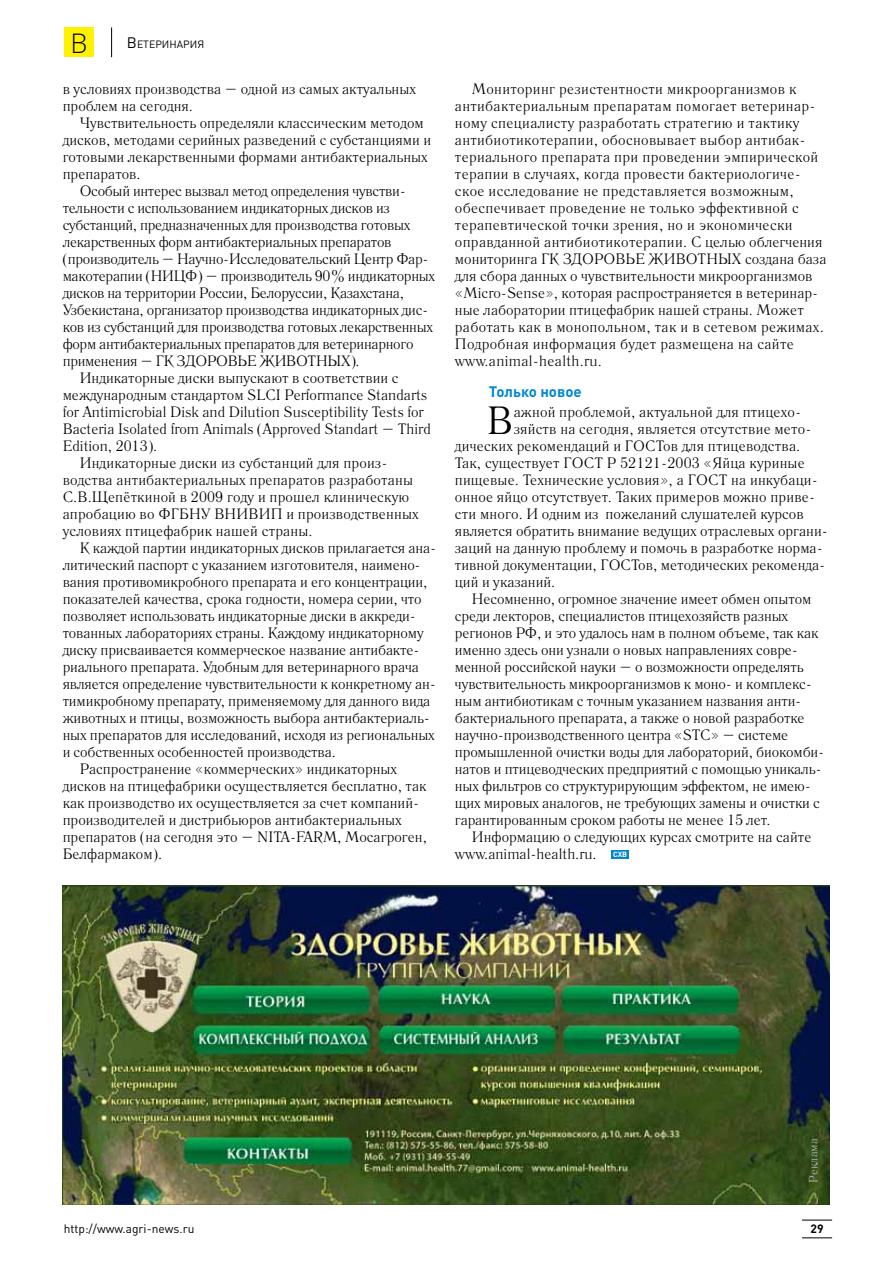
<style>
.page{position:relative;width:893px;height:1263px;background:#fff}
.page>*{position:absolute;margin:0;border:0;box-sizing:border-box;transform-origin:0 0}
.t1{font:39.3px "Literaturnaya C";color:#000}
.t2{font:300 27px "Open Sans";color:#000}
.t3{font:15px/17px "Literaturnaya C";color:#000}
.t4{font:15px/17px "Literaturnaya C";letter-spacing:.02em;color:#000}
.t5{font:15px "Literaturnaya C";letter-spacing:-.02em;color:#000}
.t6{font:700 15px "DIN Pro";color:#0088ce}
.t7{font:12px "DIN Pro";color:#000}
.t8{font:12px "Literaturnaya C";color:#b1b4b6}
.t9{font:700 12px "DIN Pro";color:#000}
.t10{font:10.5px "DIN Pro";color:#000}
.s1{font-size:15px}
.s2{font-family:"DIN Pro";font-weight:700;font-size:7.5px;color:#fff}
</style>
<div class="page">
<div style="left:64px;top:27px;width:30px;height:30px;background:#fff200"></div>
<hr style="left:111px;top:27px;width:1px;height:30px;background:#000">
<hr style="left:802px;top:1220px;width:30px;height:1px;background:#000">
<hr style="left:802px;top:1237px;width:30px;height:1px;background:#000">
<img style="left:63px;top:885px;width:766px;height:319px">
<div style="left:612px;top:850px;width:17px;height:9px;background:#0088ce"></div>
<h2 class="t2" style="left:71px;top:24px;width:18px">В</h2>
<p class="t10" style="left:112px;top:37px;width:94px"><span class="s1">В</span> етеринария</p>
<p class="t3" style="left:63px;top:80px;width:355px">в условиях производства – одной из самых актуальных проблем на сегодня.</p>
<p class="t3" style="left:80px;top:114px;width:346px">Чувствительность определяли классическим методом</p>
<p class="t3" style="left:63px;top:131px;width:370px">дисков, методами серийных разведений с субстанциями и</p>
<p class="t3" style="left:63px;top:148px;width:367px">готовыми лекарственными формами антибактериальных</p>
<p class="t3" style="left:63px;top:165px;width:80px">препаратов.</p>
<p class="t5" style="left:80px;top:182px;width:328px">Особый интерес вызвал метод определения чувстви-</p>
<p class="t5" style="left:63px;top:199px;width:329px">тельности с использованием индикаторных дисков из</p>
<p class="t5" style="left:63px;top:216px;width:349px">субстанций, предназначенных для производства готовых</p>
<p class="t5" style="left:63px;top:233px;width:330px">лекарственных форм антибактериальных препаратов</p>
<p class="t5" style="left:63px;top:250px;width:367px">(производитель – Научно-Исследовательский Центр Фар-</p>
<p class="t5" style="left:63px;top:267px;width:374px">макотерапии (НИЦФ) – производитель 90% индикаторных</p>
<p class="t5" style="left:63px;top:284px;width:343px">дисков на территории России, Белоруссии, Казахстана,</p>
<p class="t5" style="left:63px;top:301px;width:367px">Узбекистана, организатор производства индикаторных дис-</p>
<p class="t5" style="left:63px;top:318px;width:372px">ков из субстанций для производства готовых лекарственных</p>
<p class="t5" style="left:63px;top:335px;width:352px">форм антибактериальных препаратов для ветеринарного</p>
<p class="t5" style="left:63px;top:352px;width:298px">применения – ГК ЗДОРОВЬЕ ЖИВОТНЫХ).</p>
<p class="t3" style="left:80px;top:369px;width:320px">Индикаторные диски выпускают в соответствии с</p>
<p class="t3" style="left:63px;top:386px;width:366px">международным стандартом SLCI Performance Standarts</p>
<p class="t3" style="left:63px;top:403px;width:362px">for Antimicrobial Disk and Dilution Susceptibility Tests for</p>
<p class="t3" style="left:63px;top:420px;width:370px">Bacteria Isolated from Animals (Approved Standart – Third</p>
<p class="t3" style="left:63px;top:437px;width:96px">Edition, 2013).</p>
<p class="t3" style="left:80px;top:454px;width:309px">Индикаторные диски из субстанций для произ-</p>
<p class="t3" style="left:63px;top:471px;width:352px">водства антибактериальных препаратов разработаны</p>
<p class="t3" style="left:63px;top:488px;width:348px">С.В.Щепёткиной в 2009 году и прошел клиническую</p>
<p class="t3" style="left:63px;top:505px;width:358px">апробацию во ФГБНУ ВНИВИП и производственных</p>
<p class="t3" style="left:63px;top:522px;width:251px">условиях птицефабрик нашей страны.</p>
<p class="t3" style="left:80px;top:539px;width:358px">К каждой партии индикаторных дисков прилагается ана-</p>
<p class="t3" style="left:63px;top:556px;width:360px">литический паспорт с указанием изготовителя, наимено-</p>
<p class="t3" style="left:63px;top:573px;width:366px">вания противомикробного препарата и его концентрации,</p>
<p class="t3" style="left:63px;top:590px;width:361px">показателей качества, срока годности, номера серии, что</p>
<p class="t3" style="left:63px;top:607px;width:355px">позволяет использовать индикаторные диски в аккреди-</p>
<p class="t3" style="left:63px;top:624px;width:363px">тованных лабораториях страны. Каждому индикаторному</p>
<p class="t3" style="left:63px;top:641px;width:358px">диску присваивается коммерческое название антибакте-</p>
<p class="t3" style="left:63px;top:658px;width:358px">риального препарата. Удобным для ветеринарного врача</p>
<p class="t3" style="left:63px;top:675px;width:375px">является определение чувствительности к конкретному ан-</p>
<p class="t3" style="left:63px;top:692px;width:369px">тимикробному препарату, применяемому для данного вида</p>
<p class="t3" style="left:63px;top:709px;width:369px">животных и птицы, возможность выбора антибактериаль-</p>
<p class="t3" style="left:63px;top:726px;width:374px">ных препаратов для исследований, исходя из региональных</p>
<p class="t3" style="left:63px;top:743px;width:275px">и собственных особенностей производства.</p>
<p class="t3" style="left:80px;top:760px;width:319px">Распространение «коммерческих» индикаторных</p>
<p class="t3" style="left:63px;top:777px;width:365px">дисков на птицефабрики осуществляется бесплатно, так</p>
<p class="t3" style="left:63px;top:794px;width:358px">как производство их осуществляется за счет компаний-</p>
<p class="t3" style="left:63px;top:811px;width:341px">производителей и дистрибьюров антибактериальных</p>
<p class="t3" style="left:63px;top:828px;width:366px">препаратов (на сегодня это – NITA-FARM, Мосагроген,</p>
<p class="t3" style="left:63px;top:845px;width:101px">Белфармаком).</p>
<p class="t4" style="left:455px;top:80px;width:373px;text-indent:17px">Мониторинг резистентности микроорганизмов к антибактериальным препаратам помогает ветеринар&shy;ному специалисту разработать стратегию и тактику антибиотикотерапии, обосновывает выбор антибак&shy;териального препарата при проведении эмпирической терапии в случаях, когда провести бактериологиче&shy;ское исследование не представляется возможным, обеспечивает проведение не только эффективной с терапевтической точки зрения, но и экономически оправданной антибиотикотерапии. С целью облегчения мониторинга ГК ЗДОРОВЬЕ ЖИВОТНЫХ создана база для сбора данных о чувствительности микроорганизмов «Micro-Sense», которая распространяется в ветеринар&shy;ные лаборатории птицефабрик нашей страны. Может работать как в монопольном, так и в сетевом режимах.<br>Подробная информация будет размещена на сайте www.animal-health.ru.</p>
<p class="t6" style="left:489px;top:381px;width:94px">Только новое</p>
<h1 class="t1" style="left:487px;top:398px;width:28px">В</h1>
<p class="t3" style="left:514px;top:403px;width:289px">ажной проблемой, актуальной для птицехо-</p>
<p class="t3" style="left:514px;top:420px;width:299px">зяйств на сегодня, является отсутствие мето-</p>
<p class="t3" style="left:455px;top:437px;width:347px">дических рекомендаций и ГОСТов для птицеводства.</p>
<p class="t3" style="left:455px;top:454px;width:351px">Так, существует ГОСТ Р 52121-2003 «Яйца куриные</p>
<p class="t3" style="left:455px;top:471px;width:365px">пищевые. Технические условия», а ГОСТ на инкубаци-</p>
<p class="t3" style="left:455px;top:488px;width:362px">онное яйцо отсутствует. Таких примеров можно приве-</p>
<p class="t3" style="left:455px;top:505px;width:350px">сти много. И одним из пожеланий слушателей курсов</p>
<p class="t3" style="left:455px;top:522px;width:374px">является обратить внимание ведущих отраслевых органи-</p>
<p class="t3" style="left:455px;top:539px;width:369px">заций на данную проблему и помочь в разработке норма-</p>
<p class="t3" style="left:455px;top:556px;width:372px">тивной документации, ГОСТов, методических рекоменда-</p>
<p class="t3" style="left:455px;top:573px;width:102px">ций и указаний.</p>
<p class="t3" style="left:472px;top:590px;width:341px">Несомненно, огромное значение имеет обмен опытом</p>
<p class="t3" style="left:455px;top:607px;width:335px">среди лекторов, специалистов птицехозяйств разных</p>
<p class="t3" style="left:455px;top:624px;width:365px">регионов РФ, и это удалось нам в полном объеме, так как</p>
<p class="t3" style="left:455px;top:641px;width:345px">именно здесь они узнали о новых направлениях совре-</p>
<p class="t3" style="left:455px;top:658px;width:350px">менной российской науки – о возможности определять</p>
<p class="t3" style="left:455px;top:675px;width:359px">чувствительность микроорганизмов к моно- и комплекс-</p>
<p class="t3" style="left:455px;top:692px;width:348px">ным антибиотикам с точным указанием названия анти-</p>
<p class="t3" style="left:455px;top:709px;width:351px">бактериального препарата, а также о новой разработке</p>
<p class="t3" style="left:455px;top:726px;width:335px">научно-производственного центра «STC» – системе</p>
<p class="t3" style="left:455px;top:743px;width:371px">промышленной очистки воды для лабораторий, биокомби-</p>
<p class="t3" style="left:455px;top:760px;width:368px">натов и птицеводческих предприятий с помощью уникаль-</p>
<p class="t3" style="left:455px;top:777px;width:357px">ных фильтров со структурирующим эффектом, не имею-</p>
<p class="t3" style="left:455px;top:794px;width:367px">щих мировых аналогов, не требующих замены и очистки с</p>
<p class="t3" style="left:455px;top:811px;width:317px">гарантированным сроком работы не менее 15 лет.</p>
<p class="t3" style="left:472px;top:828px;width:341px">Информацию о следующих курсах смотрите на сайте</p>
<p class="t3" style="left:455px;top:845px;width:174px">www.animal-health.ru. <span class="s2">СХВ</span></p>
<p class="t8" style="left:807px;top:1183px;width:46px;rotate:-90deg">Реклама</p>
<p class="t7" style="left:64px;top:1221px;width:132px">http://www.agri-news.ru</p>
<p class="t9" style="left:810px;top:1221px;width:15px">29</p>
</div>
